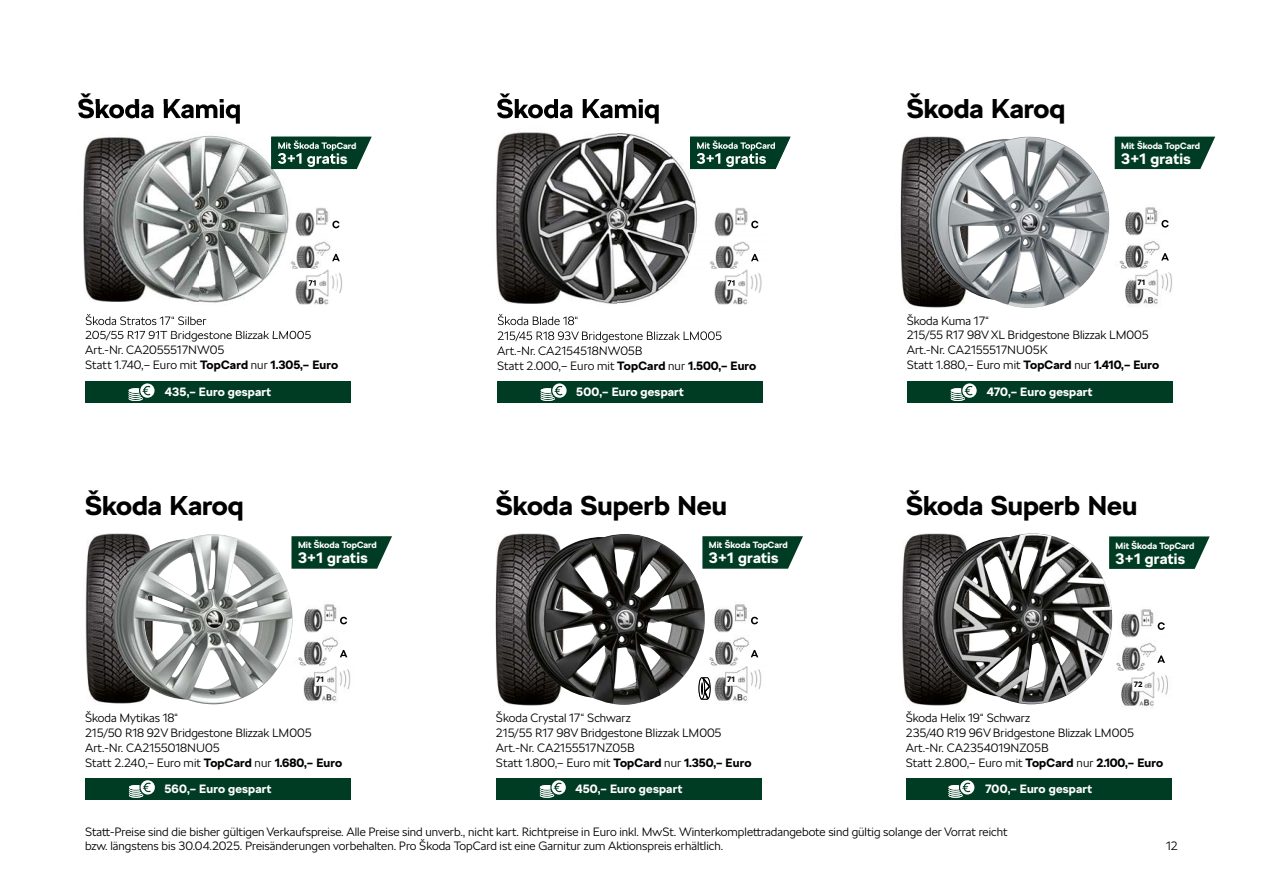
<style>
.page{position:relative;width:1263px;height:893px;background:#fff}
.page>*{position:absolute;margin:0;border:0;box-sizing:border-box;transform-origin:0 0}
.t1{font:700 27px "SKODA Next";color:#000}
.t2{font:700 15px "SKODA Next";letter-spacing:.02em;color:#fff}
.t3{font:300 12px/15px "SKODA Next";color:#000}
.t4{font:700 12px "SKODA Next";letter-spacing:.015em;color:#fff}
.t5{font:700 9px "SKODA Next";color:#fff}
.t6{font:700 7.8px "SKODA Next";color:#000}
.s1{font-weight:700}
</style>
<div class="page">
<img style="left:337px;top:273px;width:5px;height:21px">
<svg style="left:337px;top:137px;width:35px;height:32px"></svg>
<div style="left:497px;top:381px;width:266px;height:22px;background:#003b23"></div>
<div style="left:85px;top:381px;width:266px;height:22px;background:#003b23"></div>
<svg style="left:541px;top:383px;width:26px;height:18px"></svg>
<svg style="left:128px;top:383px;width:27px;height:18px"></svg>
<img style="left:1125px;top:273px;width:47px;height:32px">
<img style="left:1125px;top:207px;width:33px;height:26px">
<svg style="left:1161px;top:220px;width:8px;height:8px"></svg>
<img style="left:1119px;top:233px;width:41px;height:36px">
<svg style="left:1161px;top:253px;width:8px;height:8px"></svg>
<img style="left:1122px;top:268px;width:48px;height:5px">
<div style="left:1137px;top:279px;width:11px;height:6px;background:#fff"></div>
<svg style="left:1115px;top:137px;width:100px;height:32px;background:#124932"></svg>
<div style="left:907px;top:381px;width:265px;height:22px;background:#003b23"></div>
<svg style="left:951px;top:383px;width:26px;height:18px"></svg>
<img style="left:714px;top:669px;width:48px;height:32px">
<svg style="left:705px;top:677px;width:6px;height:23px"></svg>
<img style="left:714px;top:604px;width:42px;height:25px">
<svg style="left:751px;top:617px;width:7px;height:7px"></svg>
<img style="left:709px;top:629px;width:50px;height:35px">
<svg style="left:751px;top:650px;width:7px;height:7px"></svg>
<img style="left:711px;top:664px;width:37px;height:5px">
<div style="left:727px;top:676px;width:10px;height:6px;background:#fff"></div>
<img style="left:303px;top:669px;width:48px;height:32px">
<img style="left:304px;top:604px;width:44px;height:25px">
<svg style="left:340px;top:617px;width:7px;height:7px"></svg>
<img style="left:298px;top:629px;width:50px;height:35px">
<svg style="left:340px;top:650px;width:7px;height:7px"></svg>
<img style="left:300px;top:664px;width:37px;height:5px">
<div style="left:316px;top:676px;width:11px;height:6px;background:#fff"></div>
<svg style="left:705px;top:536px;width:98px;height:33px;background:#174c37"></svg>
<svg style="left:294px;top:536px;width:98px;height:33px;background:#174c36"></svg>
<div style="left:496px;top:778px;width:266px;height:22px;background:#003b23"></div>
<div style="left:85px;top:778px;width:266px;height:22px;background:#003b23"></div>
<svg style="left:540px;top:780px;width:26px;height:18px"></svg>
<svg style="left:129px;top:780px;width:26px;height:18px"></svg>
<img style="left:1121px;top:675px;width:47px;height:33px">
<img style="left:1121px;top:609px;width:37px;height:26px">
<svg style="left:1158px;top:622px;width:7px;height:8px"></svg>
<img style="left:1116px;top:635px;width:40px;height:35px">
<svg style="left:1157px;top:655px;width:8px;height:8px"></svg>
<img style="left:1118px;top:670px;width:37px;height:5px">
<div style="left:1134px;top:681px;width:10px;height:7px;background:#fff"></div>
<svg style="left:1112px;top:536px;width:98px;height:33px;background:#184d37"></svg>
<div style="left:906px;top:778px;width:265px;height:22px;background:#003b23"></div>
<svg style="left:948px;top:780px;width:26px;height:18px"></svg>
<img style="left:497px;top:133px;width:294px;height:207px">
<img style="left:497px;top:93px;width:162px;height:31px">
<img style="left:498px;top:314px;width:80px;height:11px">
<img style="left:498px;top:331px;width:223px;height:12px">
<img style="left:540px;top:346px;width:102px;height:2px">
<img style="left:712px;top:268px;width:59px;height:40px">
<img style="left:712px;top:205px;width:48px;height:28px">
<svg style="left:751px;top:221px;width:7px;height:7px"></svg>
<img style="left:688px;top:233px;width:79px;height:40px">
<svg style="left:751px;top:254px;width:8px;height:7px"></svg>
<img style="left:712px;top:268px;width:55px;height:5px">
<svg style="left:727px;top:280px;width:11px;height:6px"></svg>
<img style="left:690px;top:137px;width:101px;height:32px">
<img style="left:697px;top:141px;width:78px;height:10px">
<img style="left:697px;top:153px;width:69px;height:14px">
<img style="left:496px;top:132px;width:120px;height:172px">
<img style="left:900px;top:136px;width:47px;height:172px">
<img style="left:928px;top:137px;width:182px;height:171px">
<img style="left:495px;top:533px;width:46px;height:172px">
<img style="left:524px;top:534px;width:181px;height:171px">
<img style="left:902px;top:533px;width:53px;height:172px">
<img style="left:931px;top:533px;width:181px;height:171px">
<img style="left:83px;top:135px;width:254px;height:196px">
<img style="left:78px;top:104px;width:162px;height:20px">
<img style="left:86px;top:314px;width:120px;height:11px">
<img style="left:86px;top:331px;width:225px;height:3px">
<img style="left:293px;top:273px;width:44px;height:35px">
<img style="left:293px;top:205px;width:44px;height:28px">
<svg style="left:332px;top:221px;width:8px;height:12px"></svg>
<img style="left:270px;top:233px;width:67px;height:40px">
<svg style="left:332px;top:254px;width:8px;height:7px"></svg>
<svg style="left:308px;top:280px;width:11px;height:6px"></svg>
<img style="left:271px;top:137px;width:66px;height:32px">
<img style="left:278px;top:141px;width:59px;height:10px">
<img style="left:278px;top:153px;width:59px;height:14px">
<img style="left:85px;top:533px;width:47px;height:171px">
<img style="left:114px;top:534px;width:180px;height:170px">
<h1 class="t1" style="left:78px;top:92px;width:165px">Škoda Kamiq</h1>
<h1 class="t1" style="left:907px;top:92px;width:160px">Škoda Karoq</h1>
<p class="t5" style="left:1121px;top:140px;width:80px">Mit Škoda TopCard</p>
<p class="t2" style="left:1121px;top:149px;width:71px">3+1 gratis</p>
<p class="t6" style="left:1137px;top:278px;width:9px">71</p>
<p class="t3" style="left:85px;top:328px;width:255px">205/55 R17 91T Bridgestone Blizzak LM005<br>Art.-Nr. CA2055517NW05<br>Statt 1.740,– Euro mit <span class="s1">TopCard</span> nur <span class="s1">1.305,– Euro</span></p>
<p class="t4" style="left:165px;top:385px;width:108px">435,– Euro gespart</p>
<p class="t4" style="left:576px;top:385px;width:109px">500,– Euro gespart</p>
<p class="t3" style="left:497px;top:343px;width:261px">Art.-Nr. CA2154518NW05B<br>Statt 2.000,– Euro mit <span class="s1">TopCard</span> nur <span class="s1">1.500,– Euro</span></p>
<p class="t3" style="left:907px;top:313px;width:254px">Škoda Kuma 17“<br>215/55 R17 98V XL Bridgestone Blizzak LM005<br>Art.-Nr. CA2155517NU05K<br>Statt 1.880,– Euro mit <span class="s1">TopCard</span> nur <span class="s1">1.410,– Euro</span></p>
<p class="t4" style="left:987px;top:385px;width:107px">470,– Euro gespart</p>
<h1 class="t1" style="left:85px;top:489px;width:160px">Škoda Karoq</h1>
<h1 class="t1" style="left:496px;top:489px;width:233px">Škoda Superb Neu</h1>
<h1 class="t1" style="left:906px;top:489px;width:233px">Škoda Superb Neu</h1>
<p class="t5" style="left:298px;top:540px;width:80px">Mit Škoda TopCard</p>
<p class="t2" style="left:298px;top:549px;width:71px">3+1 gratis</p>
<p class="t5" style="left:709px;top:540px;width:80px">Mit Škoda TopCard</p>
<p class="t2" style="left:709px;top:549px;width:71px">3+1 gratis</p>
<p class="t5" style="left:1116px;top:540px;width:80px">Mit Škoda TopCard</p>
<p class="t2" style="left:1116px;top:549px;width:71px">3+1 gratis</p>
<p class="t6" style="left:316px;top:674px;width:9px">71</p>
<p class="t6" style="left:727px;top:674px;width:9px">71</p>
<p class="t6" style="left:1134px;top:680px;width:10px">72</p>
<p class="t3" style="left:85px;top:710px;width:259px">Škoda Mytikas 18“<br>215/50 R18 92V Bridgestone Blizzak LM005<br>Art.-Nr. CA2155018NU05<br>Statt 2.240,– Euro mit <span class="s1">TopCard</span> nur <span class="s1">1.680,– Euro</span></p>
<p class="t3" style="left:496px;top:710px;width:257px">Škoda Crystal 17“ Schwarz<br>215/55 R17 98V Bridgestone Blizzak LM005<br>Art.-Nr. CA2155517NZ05B<br>Statt 1.800,– Euro mit <span class="s1">TopCard</span> nur <span class="s1">1.350,– Euro</span></p>
<p class="t3" style="left:906px;top:710px;width:259px">Škoda Helix 19“ Schwarz<br>235/40 R19 96V Bridgestone Blizzak LM005<br>Art.-Nr. CA2354019NZ05B<br>Statt 2.800,– Euro mit <span class="s1">TopCard</span> nur <span class="s1">2.100,– Euro</span></p>
<p class="t4" style="left:985px;top:782px;width:108px">700,– Euro gespart</p>
<p class="t3" style="left:85px;top:825px;width:924px;line-height:14.4px">Statt-Preise sind die bisher gültigen Verkaufspreise. Alle Preise sind unverb., nicht kart. Richtpreise in Euro inkl. MwSt. Winterkomplettradangebote sind gültig solange der Vorrat reicht bzw. längstens bis 30.04.2025. Preisänderungen vorbehalten. Pro Škoda TopCard ist eine Garnitur zum Aktionspreis erhältlich.</p>
<p class="t4" style="left:164px;top:782px;width:109px">560,– Euro gespart</p>
<p class="t4" style="left:575px;top:782px;width:108px">450,– Euro gespart</p>
<p class="t3" style="left:1166px;top:839px;width:13px">12</p>
</div>
